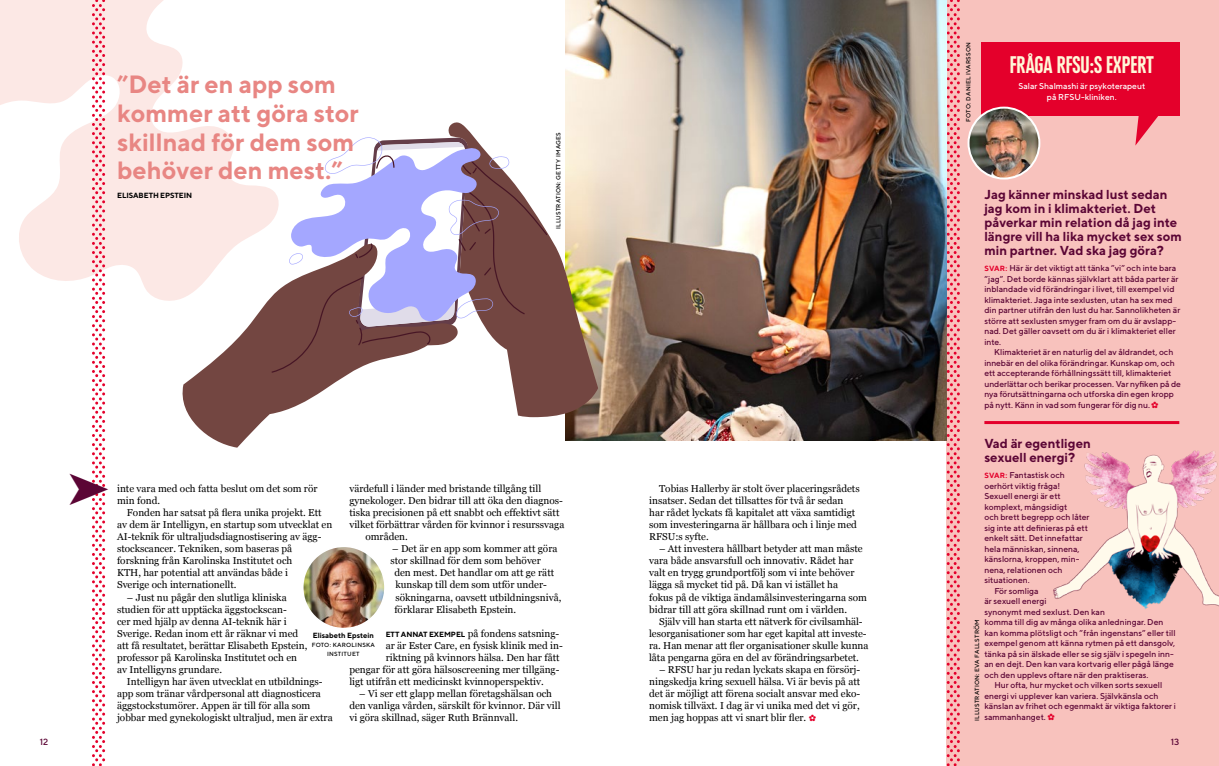
<style>
.page{position:relative;width:1219px;height:766px;background:#fff}
.page>*{position:absolute;margin:0;border:0;box-sizing:border-box;transform-origin:0 0}
.t1{font:700 25px/28.8px "TT Norms";color:#e88683}
.t2{font:24px "RFSU Headline Big";color:#fff8d9}
.t3{font:700 13px/14px "TT Norms";color:#5b0535}
.t4{font:10px/12px "Georgia";color:#000}
.t5{font:500 9px "TT Norms";color:#5b0535}
.t6{font:500 8.5px/10.5px "TT Norms";color:#5b0535}
.t7{font:500 8.5px/10.5px "TT Norms";color:#fff;text-align:center}
.t8{font:700 7.5px "TT Norms";letter-spacing:-.01em;color:#000}
.t9{font:500 6px/9px "TT Norms";letter-spacing:.04em;color:#000;text-align:center}
.s1{font-family:"TT Norms";font-weight:700;font-size:7.5px}
.s2{color:#e4002b}
.s3{font-weight:700;font-size:7.5px;color:#e4002b}
</style>
<div class="page">
<svg style="left:0;top:0;width:271px;height:301px;fill:#fce8e5"></svg>
<div style="left:947px;top:0;width:272px;height:765px;background:#f8c2bd"></div>
<hr style="left:984px;top:421px;width:195px;height:3px;background:#e4002b">
<div style="left:981px;top:42px;width:198px;height:73px;background:#e4002b"></div>
<svg style="left:1135px;top:115px;width:39px;height:30px"></svg>
<svg style="left:947px;top:0;width:13px;height:766px"></svg>
<img style="left:968px;top:108px;width:71px;height:70px;border-radius:35px">
<div style="left:967px;top:107px;width:73px;height:72px;border:2px solid #fff;border-radius:50%"></div>
<img style="left:1053px;top:450px;width:166px;height:159px">
<img style="left:303px;top:546px;width:82px;height:82px;border-radius:41px">
<div style="left:302px;top:545px;width:84px;height:84px;border:2px solid #fff;border-radius:50%"></div>
<img style="left:565px;top:0;width:382px;height:440px">
<svg style="left:180px;top:243px;width:172px;height:204px"></svg>
<svg style="left:448px;top:122px;width:150px;height:295px"></svg>
<svg style="left:271px;top:137px;width:276px;height:235px"></svg>
<svg style="left:70px;top:0;width:38px;height:766px"></svg>
<h1 class="t1" style="left:117px;top:69px;width:243px">”Det är en app som kommer att göra stor skillnad för dem som behöver den mest.”</h1>
<p class="t8" style="left:117px;top:191px;width:77px">ELISABETH EPSTEIN</p>
<p class="t9" style="left:554px;top:229px;width:98px;rotate:-90deg">ILLUSTRATION: GETTY IMAGES</p>
<p class="t5" style="left:40px;top:735px;width:10px">12</p>
<p class="t4" style="left:349px;top:482px;width:193px">värdefull i länder med bristande tillgång till</p>
<p class="t4" style="left:349px;top:494px;width:215px">gynekologer. Den bidrar till att öka den diagnos-</p>
<p class="t4" style="left:349px;top:506px;width:212px">tiska precisionen på ett snabbt och effektivt sätt</p>
<p class="t4" style="left:349px;top:518px;width:217px">vilket förbättrar vården för kvinnor i resurssvaga</p>
<p class="t4" style="left:365px;top:530px;width:44px">områden.</p>
<p class="t4" style="left:392px;top:542px;width:167px">– Det är en app som kommer att göra</p>
<p class="t4" style="left:390px;top:554px;width:152px">stor skillnad för dem som behöver</p>
<p class="t4" style="left:394px;top:566px;width:161px">den mest. Det handlar om att ge rätt</p>
<p class="t4" style="left:395px;top:578px;width:153px">kunskap till dem som utför under-</p>
<p class="t4" style="left:395px;top:590px;width:168px">sökningarna, oavsett utbildningsnivå,</p>
<p class="t4" style="left:394px;top:602px;width:123px">förklarar Elisabeth Epstein.</p>
<p class="t4" style="left:386px;top:626px;width:175px"><span class="s1">ETT ANNAT EXEMPEL</span> på fondens satsning-</p>
<p class="t4" style="left:386px;top:638px;width:179px">ar är Ester Care, en fysisk klinik med in-</p>
<p class="t4" style="left:386px;top:650px;width:175px">riktning på kvinnors hälsa. Den har fått</p>
<p class="t4" style="left:349px;top:662px;width:212px">pengar för att göra hälsoscreening mer tillgäng-</p>
<p class="t4" style="left:349px;top:674px;width:196px">ligt utifrån ett medicinskt kvinnoperspektiv.</p>
<p class="t4" style="left:349px;top:686px;width:213px;text-indent:10px">– Vi ser ett glapp mellan företagshälsan och den vanliga vården, särskilt för kvinnor. Där vill vi göra skillnad, säger Ruth Brännvall.</p>
<p class="t4" style="left:117px;top:482px;width:202px">inte vara med och fatta beslut om det som rör min fond.</p>
<p class="t4" style="left:117px;top:506px;width:217px;text-indent:10px">Fonden har satsat på flera unika projekt. Ett av dem är Intelligyn, en startup som utvecklat en AI-teknik för ultraljudsdiagnostisering av ägg&shy;stockscancer. Tekniken, som baseras på forskning från Karolinska Institutet och<br>KTH, har potential att användas både i<br>Sverige och internationellt.</p>
<p class="t4" style="left:117px;top:590px;width:192px;text-indent:10px">– Just nu pågår den slutliga kliniska studien för att upptäcka äggstockscan-<br>cer med hjälp av denna AI-teknik här i Sverige. Redan inom ett år räknar vi med att få resultatet, berättar Elisabeth Epstein, professor på Karolinska Institutet och en av Intelligyns grundare.</p>
<p class="t4" style="left:117px;top:674px;width:217px;text-indent:10px">Intelligyn har även utvecklat en utbildnings&shy;app som tränar vårdpersonal att diagnosticera äggstockstumörer. Appen är till för alla som jobbar med gynekologiskt ultraljud, men är extra</p>
<p class="t8" style="left:313px;top:630px;width:63px">Elisabeth Epstein</p>
<p class="t9" style="left:312px;top:640px;width:65px">FOTO: KAROLINSKA<br>INSTITUET</p>
<p class="t4" style="left:649px;top:482px;width:212px;text-indent:10px">Tobias Hallerby är stolt över placeringsrådets insatser. Sedan det tillsattes för två år sedan har rådet lyckats få kapitalet att växa samtidigt som investeringarna är hållbara och i linje med RFSU:s syfte.</p>
<p class="t4" style="left:649px;top:542px;width:219px;text-indent:10px">– Att investera hållbart betyder att man måste vara både ansvarsfull och innovativ. Rådet har valt en trygg grundportfölj som vi inte behöver lägga så mycket tid på. Då kan vi istället ha<br>fokus på de viktiga ändamålsinvesteringarna som bidrar till att göra skillnad runt om i världen.</p>
<p class="t4" style="left:649px;top:614px;width:221px;text-indent:10px">Själv vill han starta ett nätverk för civilsamhäl&shy;lesorganisationer som har eget kapital att investe&shy;ra. Han menar att fler organisationer skulle kunna låta pengarna göra en del av förändringsarbetet.</p>
<p class="t4" style="left:649px;top:662px;width:213px;text-align:justify;text-indent:10px">– RFSU har ju redan lyckats skapa en försörj&shy;ningskedja kring sexuell hälsa. Vi är bevis på att det är möjligt att förena socialt ansvar med eko&shy;nomisk tillväxt. I dag är vi unika med det vi gör, men jag hoppas att vi snart blir fler. <span class="s2">✿</span></p>
<p class="t9" style="left:964px;top:122px;width:81px;rotate:-90deg">FOTO: DANIEL IVARSSON</p>
<h2 class="t2" style="left:1010px;top:52px;width:146px">FRÅGA RFSU:S EXPERT</h2>
<p class="t7" style="left:1018px;top:81px;width:128px">Salar Shalmashi är psykoterapeut på RFSU-kliniken.</p>
<h3 class="t3" style="left:984px;top:187px;width:199px">Jag känner minskad lust sedan jag kom in i klimakteriet. Det påverkar min relation då jag inte längre vill ha lika mycket sex som min partner. Vad ska jag göra?</h3>
<p class="t6" style="left:984px;top:263px;width:197px"><span class="s3">SVAR:</span> Här är det viktigt att tänka ”vi” och inte bara ”jag”. Det borde kännas självklart att båda parter är inblandade vid förändringar i livet, till exempel vid klimakteriet. Jaga inte sexlusten, utan ha sex med din partner utifrån den lust du har. Sannolikheten är större att sexlusten smyger fram om du är avslapp&shy;nad. Det gäller oavsett om du är i klimakteriet eller inte.</p>
<p class="t6" style="left:984px;top:347px;width:198px;text-indent:10px">Klimakteriet är en naturlig del av åldrandet, och innebär en del olika förändringar. Kunskap om, och ett accepterande förhållningssätt till, klimakteriet underlättar och berikar processen. Var nyfiken på de nya förutsättningarna och utforska din egen kropp på nytt. Känn in vad som fungerar för dig nu.<span class="s2">✿</span></p>
<h3 class="t3" style="left:984px;top:436px;width:108px">Vad är egentligen sexuell energi?</h3>
<p class="t6" style="left:984px;top:469px;width:82px"><span class="s3">SVAR:</span> Fantastisk och</p>
<p class="t6" style="left:984px;top:480px;width:77px">oerhört viktig fråga!</p>
<p class="t6" style="left:984px;top:490px;width:78px">Sexuell energi är ett</p>
<p class="t6" style="left:984px;top:501px;width:84px">komplext, mångsidigt</p>
<p class="t6" style="left:984px;top:511px;width:107px">och brett begrepp och låter</p>
<p class="t6" style="left:984px;top:522px;width:105px">sig inte att definieras på ett</p>
<p class="t6" style="left:984px;top:532px;width:100px">enkelt sätt. Det innefattar</p>
<p class="t6" style="left:984px;top:543px;width:97px">hela människan, sinnena,</p>
<p class="t6" style="left:984px;top:553px;width:96px">känslorna, kroppen, min-</p>
<p class="t6" style="left:984px;top:564px;width:80px">nena, relationen och</p>
<p class="t6" style="left:984px;top:574px;width:47px">situationen.</p>
<p class="t6" style="left:994px;top:585px;width:46px">För somliga</p>
<p class="t6" style="left:984px;top:595px;width:64px">är sexuell energi</p>
<p class="t6" style="left:984px;top:606px;width:122px">synonymt med sexlust. Den kan</p>
<p class="t6" style="left:984px;top:616px;width:181px">komma till dig av många olika anledningar. Den</p>
<p class="t6" style="left:984px;top:627px;width:193px">kan komma plötsligt och ”från ingenstans” eller till</p>
<p class="t6" style="left:984px;top:637px;width:192px">exempel genom att känna rytmen på ett dansgolv,</p>
<p class="t6" style="left:984px;top:648px;width:191px">tänka på sin älskade eller se sig själv i spegeln inn-</p>
<p class="t6" style="left:984px;top:658px;width:191px">an en dejt. Den kan vara kortvarig eller pågå länge</p>
<p class="t6" style="left:984px;top:669px;width:166px">och den upplevs oftare när den praktiseras.</p>
<p class="t6" style="left:994px;top:679px;width:170px">Hur ofta, hur mycket och vilken sorts sexuell</p>
<p class="t6" style="left:984px;top:690px;width:176px">energi vi upplever kan variera. Självkänsla och</p>
<p class="t6" style="left:984px;top:700px;width:193px">känslan av frihet och egenmakt är viktiga faktorer i</p>
<p class="t6" style="left:984px;top:711px;width:72px">sammanhanget. <span class="s2">✿</span></p>
<p class="t9" style="left:972px;top:721px;width:104px;rotate:-90deg">ILLUSTRATION: EVA FALLSTRÖM</p>
<p class="t5" style="left:1171px;top:735px;width:10px">13</p>
</div>
